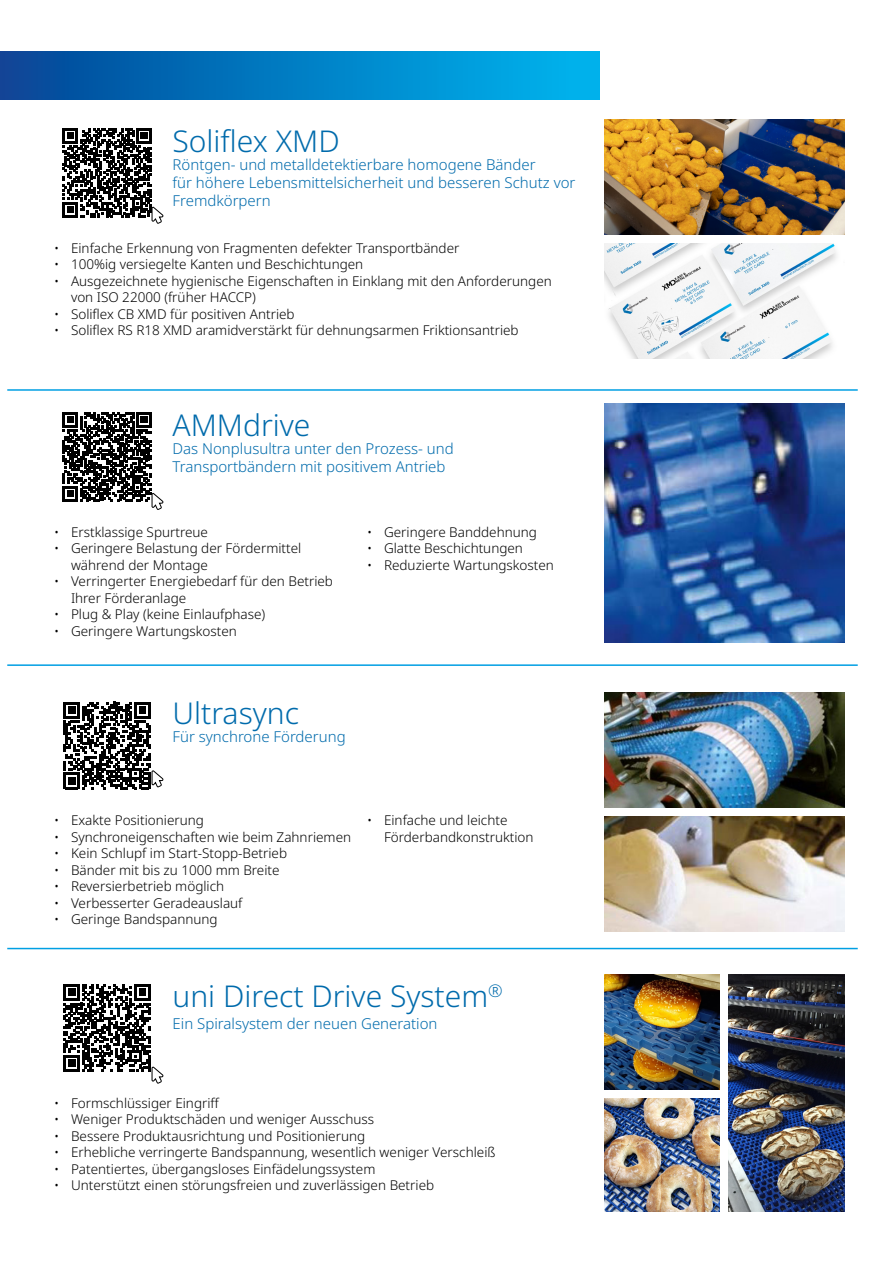
<style>
.page{position:relative;width:893px;height:1263px;background:#fff}
.page>*{position:absolute;margin:0;border:0;box-sizing:border-box;transform-origin:0 0}
.t1{font:300 30px "Noto Sans";color:#006bac}
.t2{font:300 15px/18px "Noto Sans";color:#006bac}
.t3{font:300 13.5px/16.5px "Noto Sans";color:#000}
</style>
<div class="page">
<hr style="left:7px;top:389px;width:851px;height:2px;background:#009fe3">
<hr style="left:7px;top:948px;width:851px;height:1px;background:#009fe3">
<hr style="left:7px;top:664px;width:851px;height:2px;background:#009fe3">
<div style="left:0;top:52px;width:599px;height:48px;background:linear-gradient(to right,#054597,#00b7f0)"></div>
<img style="left:605px;top:404px;width:240px;height:239px">
<img style="left:605px;top:120px;width:240px;height:114px">
<img style="left:605px;top:244px;width:232px;height:115px">
<img style="left:605px;top:692px;width:240px;height:115px">
<img style="left:605px;top:817px;width:240px;height:114px">
<img style="left:728px;top:974px;width:117px;height:238px">
<img style="left:605px;top:1099px;width:115px;height:113px">
<img style="left:605px;top:974px;width:115px;height:115px">
<svg style="left:63px;top:128px;width:100px;height:96px"></svg>
<svg style="left:63px;top:412px;width:100px;height:98px"></svg>
<svg style="left:63px;top:702px;width:100px;height:87px"></svg>
<svg style="left:63px;top:984px;width:100px;height:99px"></svg>
<h1 class="t1" style="left:173px;top:124px;width:169px">Soliflex XMD</h1>
<p class="t2" style="left:173px;top:156px;width:404px">Röntgen- und metalldetektierbare homogene Bänder<br>für höhere Lebensmittelsicherheit und besseren Schutz vor<br>Fremdkörpern</p>
<p class="t3" style="left:54px;top:240px;width:407px">• Einfache Erkennung von Fragmenten defekter Transportbänder</p>
<p class="t3" style="left:54px;top:256px;width:311px">• 100%ig versiegelte Kanten und Beschichtungen</p>
<p class="t3" style="left:71px;top:273px;width:482px;text-indent:-17px">• Ausgezeichnete hygienische Eigenschaften in Einklang mit den Anforderungen von ISO 22000 (früher HACCP)</p>
<p class="t3" style="left:54px;top:306px;width:242px">• Soliflex CB XMD für positiven Antrieb</p>
<p class="t3" style="left:54px;top:322px;width:466px">• Soliflex RS R18 XMD aramidverstärkt für dehnungsarmen Friktionsantrieb</p>
<h1 class="t1" style="left:173px;top:408px;width:139px">AMMdrive</h1>
<p class="t2" style="left:173px;top:439px;width:283px">Das Nonplusultra unter den Prozess- und<br>Transportbändern mit positivem Antrieb</p>
<p class="t3" style="left:54px;top:524px;width:156px">• Erstklassige Spurtreue</p>
<p class="t3" style="left:71px;top:540px;width:232px;text-indent:-17px">• Geringere Belastung der Fördermittel während der Montage</p>
<p class="t3" style="left:71px;top:573px;width:264px;text-indent:-17px">• Verringerter Energiebedarf für den Betrieb<br>Ihrer Förderanlage</p>
<p class="t3" style="left:54px;top:606px;width:213px">• Plug &amp; Play (keine Einlaufphase)</p>
<p class="t3" style="left:54px;top:623px;width:184px">• Geringere Wartungskosten</p>
<p class="t3" style="left:367px;top:524px;width:172px">• Geringere Banddehnung</p>
<p class="t3" style="left:367px;top:540px;width:157px">• Glatte Beschichtungen</p>
<p class="t3" style="left:367px;top:557px;width:189px">• Reduzierte Wartungskosten</p>
<h1 class="t1" style="left:173px;top:696px;width:128px">Ultrasync</h1>
<p class="t2" style="left:173px;top:728px;width:175px">Für synchrone Förderung</p>
<p class="t3" style="left:54px;top:812px;width:151px">• Exakte Positionierung</p>
<p class="t3" style="left:54px;top:829px;width:299px">• Synchroneigenschaften wie beim Zahnriemen</p>
<p class="t3" style="left:54px;top:845px;width:235px">• Kein Schlupf im Start-Stopp-Betrieb</p>
<p class="t3" style="left:54px;top:862px;width:227px">• Bänder mit bis zu 1000 mm Breite</p>
<p class="t3" style="left:54px;top:878px;width:172px">• Reversierbetrieb möglich</p>
<p class="t3" style="left:54px;top:895px;width:190px">• Verbesserter Geradeauslauf</p>
<p class="t3" style="left:54px;top:911px;width:165px">• Geringe Bandspannung</p>
<p class="t3" style="left:384px;top:812px;width:151px;text-indent:-17px">• Einfache und leichte<br>Förderbandkonstruktion</p>
<h1 class="t1" style="left:173px;top:979px;width:332px">uni Direct Drive System<sup>®</sup></h1>
<p class="t2" style="left:173px;top:1015px;width:266px">Ein Spiralsystem der neuen Generation</p>
<p class="t3" style="left:54px;top:1094px;width:167px">• Formschlüssiger Eingriff</p>
<p class="t3" style="left:54px;top:1111px;width:322px">• Weniger Produktschäden und weniger Ausschuss</p>
<p class="t3" style="left:54px;top:1127px;width:313px">• Bessere Produktausrichtung und Positionierung</p>
<p class="t3" style="left:54px;top:1144px;width:443px">• Erhebliche verringerte Bandspannung, wesentlich weniger Verschleiß</p>
<p class="t3" style="left:54px;top:1160px;width:323px">• Patentiertes, übergangsloses Einfädelungssystem</p>
<p class="t3" style="left:54px;top:1177px;width:382px">• Unterstützt einen störungsfreien und zuverlässigen Betrieb</p>
</div>
